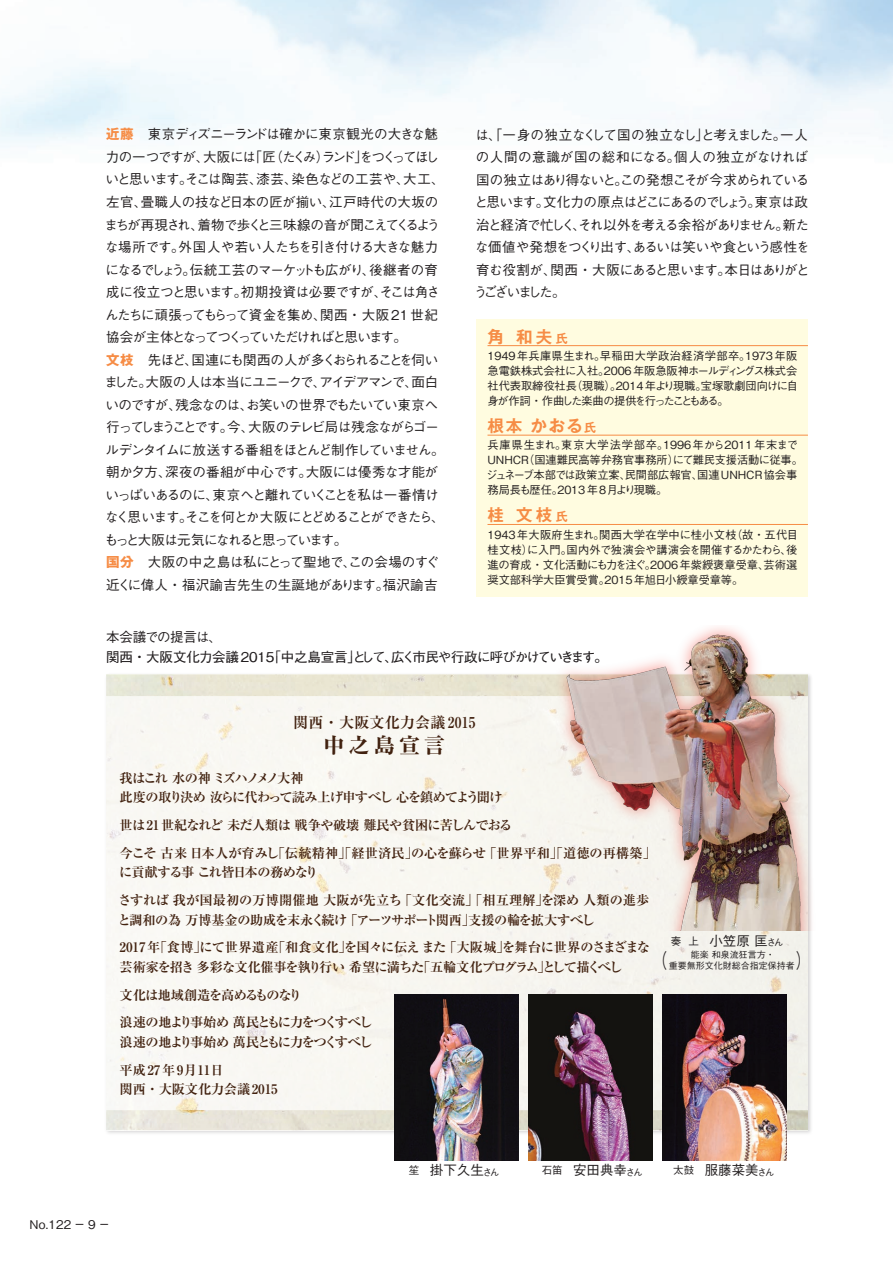
<style>
.page{position:relative;width:893px;height:1263px;background:#fff}
.page>*{position:absolute;margin:0;border:0;box-sizing:border-box;transform-origin:0 0}
.t1{font:800 21px "Ryumin Pro";letter-spacing:.2em;color:#41210f}
.t2{font:500 19.95px "Gothic BBB Pro";color:#231f20;scale:.75 1}
.t3{font:700 16.5px "Gothic MB101 Pro De";letter-spacing:.1em;color:#f68c45}
.t4{font:700 15px "Ryumin Pro";letter-spacing:.02em;color:#41210f}
.t5{font:500 13.5px/22.5px "Gothic BBB Pro";letter-spacing:-.055em;color:#231f20}
.t6{font:700 13.2px/27.8px "Ryumin Pro";letter-spacing:-.04em;color:#41210f}
.t7{font:700 13.2px/27.8px "Ryumin Pro";letter-spacing:-.01em;color:#41210f}
.t8{font:700 13.2px/27.8px "Ryumin Pro";letter-spacing:-.09em;color:#41210f}
.t9{font:700 13.2px/27.8px "Ryumin Pro";letter-spacing:-.005em;color:#41210f}
.t10{font:700 13.2px/19.5px "Ryumin Pro";letter-spacing:-.07em;color:#41210f}
.t11{font:500 12px "Gothic BBB Pro";color:#231f20}
.t12{font:500 11.25px/15px "Gothic BBB Pro";letter-spacing:-.01em;color:#231f20;text-align:justify}
.t13{font:500 9px "Gothic BBB Pro";color:#231f20}
.s1{font-family:"Gothic MB101 Pro";font-weight:700;color:#f68c45}
.s2{font-size:12px}
.s3{font-size:10.5px}
.s4{font-size:9.75px}
</style>
<div class="page">
<div style="left:476px;top:319px;width:332px;height:277px;background:#fffce0"></div>
<hr style="left:487px;top:345px;width:321px;height:1px;background:#f68c45">
<hr style="left:487px;top:435px;width:321px;height:1px;background:#f68c45">
<hr style="left:487px;top:524px;width:321px;height:1px;background:#f68c45">
<img style="left:107px;top:930px;width:705px;height:209px">
<img style="left:106px;top:674px;width:702px;height:456px">
<img style="left:540px;top:627px;width:272px;height:303px">
<img style="left:394px;top:995px;width:124px;height:165px">
<img style="left:528px;top:995px;width:124px;height:165px">
<img style="left:662px;top:995px;width:124px;height:165px">
<p class="t5" style="left:104px;top:121px;width:342px"><span class="s1">近藤</span>　東京ディズニーランドは確かに東京観光の大きな魅力の一つですが、大阪には「匠（たくみ）ランド」をつくってほしいと思います。そこは陶芸、漆芸、染色などの工芸や、大工、左官、畳職人の技など日本の匠が揃い、江戸時代の大坂のまちが再現され、着物で歩くと三味線の音が聞こえてくるような場所です。外国人や若い人たちを引き付ける大きな魅力になるでしょう。伝統工芸のマーケットも広がり、後継者の育成に役立つと思います。初期投資は必要ですが、そこは角さんたちに頑張ってもらって資金を集め、関西・大阪 21 世紀協会が主体となってつくっていただければと思います。<br><span class="s1">文枝</span>　先ほど、国連にも関西の人が多くおられることを伺いました。大阪の人は本当にユニークで、アイデアマンで、面白いのですが、残念なのは、お笑いの世界でもたいてい東京へ行ってしまうことです。今、大阪のテレビ局は残念ながらゴールデンタイムに放送する番組をほとんど制作していません。朝か夕方、深夜の番組が中心です。大阪には優秀な才能がいっぱいあるのに、東京へと離れていくことを私は一番情けなく思います。そこを何とか大阪にとどめることができたら、もっと大阪は元気になれると思っています。<br><span class="s1">国分</span>　大阪の中之島は私にとって聖地で、この会場のすぐ近くに偉人・福沢諭吉先生の生誕地があります。福沢諭吉</p>
<p class="t5" style="left:474px;top:122px;width:338px">は、「一身の独立なくして国の独立なし」と考えました。一人の人間の意識が国の総和になる。個人の独立がなければ国の独立はあり得ないと。この発想こそが今求められていると思います。文化力の原点はどこにあるのでしょう。東京は政治と経済で忙しく、それ以外を考える余裕がありません。新たな価値や発想をつくり出す、あるいは笑いや食という感性を育む役割が、関西・大阪にあると思います。本日はありがとうございました。</p>
<p class="t3" style="left:487px;top:323px;width:82px">角 和夫<span class="s2">氏</span></p>
<p class="t12" style="left:487px;top:347px;width:312px">1949年兵庫県生まれ。早稲田大学政治経済学部卒。1973年阪急電鉄株式会社に入社。2006年阪急阪神ホールディングス株式会社代表取締役社長（現職）。2014年より現職。宝塚歌劇団向けに自身が作詞・作曲した楽曲の提供を行ったこともある。</p>
<p class="t3" style="left:487px;top:412px;width:110px">根本 かおる<span class="s2">氏</span></p>
<p class="t12" style="left:486px;top:436px;width:318px;text-align:left">兵庫県生まれ。東京大学法学部卒。1996年から2011年末までUNHCR（国連難民高等弁務官事務所）にて難民支援活動に従事。ジュネーブ本部では政策立案、民間部広報官、国連UNHCR協会事務局長も歴任。2013年8月より現職。</p>
<p class="t3" style="left:487px;top:501px;width:82px">桂 文枝<span class="s2">氏</span></p>
<p class="t12" style="left:487px;top:525px;width:312px">1943年大阪府生まれ。関西大学在学中に桂小文枝（故・五代目桂文枝）に入門。国内外で独演会や講演会を開催するかたわら、後進の育成・文化活動にも力を注ぐ。2006年紫綬褒章受章、芸術選奨文部科学大臣賞受賞。2015年旭日小綬章受章等。</p>
<p class="t5" style="left:106px;top:626px;width:503px;line-height:19.5px">本会議での提言は、<br>関西・大阪文化力会議 2015「中之島宣言」として、広く市民や行政に呼びかけていきます。</p>
<p class="t4" style="left:293px;top:710px;width:184px">関西・大阪文化力会議2015</p>
<p class="t1" style="left:323px;top:728px;width:123px">中之島宣言</p>
<p class="t10" style="left:120px;top:767px;width:385px">我はこれ 水の神 ミズハノメノ大神<br>此度の取り決め 汝らに代わって読み上げ申すべし 心を鎮めてよう聞け</p>
<p class="t7" style="left:120px;top:810px;width:538px">世は21 世紀なれど 未だ人類は 戦争や破壊 難民や貧困に苦しんでおる<br>今こそ 古来 日本人が育みし「伝統精神」「経世済民」の心を蘇らせ 「世界平和」「道徳の再構築」</p>
<p class="t9" style="left:118px;top:858px;width:533px">に貢献する事 これ皆日本の務めなり<br>さすれば 我が国最初の万博開催地 大阪が先立ち 「文化交流」「相互理解」を深め 人類の進歩</p>
<p class="t6" style="left:118px;top:905px;width:534px">と調和の為 万博基金の助成を末永く続け 「アーツサポート関西」支援の輪を拡大すべし<br>2017年「食博」にて世界遺産「和食文化」を国々に伝え また 「大阪城」を舞台に世界のさまざまな</p>
<p class="t8" style="left:120px;top:952px;width:504px">芸術家を招き 多彩な文化催事を執り行い 希望に満ちた「五輪文化プログラム」として描くべし文化は地域創造を高めるものなり<br>浪速の地より事始め 萬民ともに力をつくすべし</p>
<p class="t6" style="left:120px;top:1027px;width:254px">浪速の地より事始め 萬民ともに力をつくすべし平成27年9月11日</p>
<p class="t7" style="left:120px;top:1074px;width:160px">関西・大阪文化力会議2015</p>
<p class="t5" style="left:671px;top:928px;width:114px"><span class="s3">奏 上　</span>小笠原 匡<span class="s4">さん</span></p>
<p class="t13" style="left:691px;top:947px;width:85px">能楽 和泉流狂言方・</p>
<p class="t2" style="left:652px;top:945px;width:212px">（ 　　　　　　　　）</p>
<p class="t13" style="left:669px;top:958px;width:128px">重要無形文化財総合指定保持者</p>
<p class="t11" style="left:30px;top:1215px;width:81px">No.122 一 9 一</p>
<p class="t5" style="left:409px;top:1157px;width:92px"><span class="s3">笙　</span>掛下久生<span class="s4">さん</span></p>
<p class="t5" style="left:542px;top:1157px;width:103px"><span class="s3">石笛　</span>安田典幸<span class="s4">さん</span></p>
<p class="t5" style="left:673px;top:1157px;width:103px"><span class="s3">太鼓　</span>服藤菜美<span class="s4">さん</span></p>
</div>
